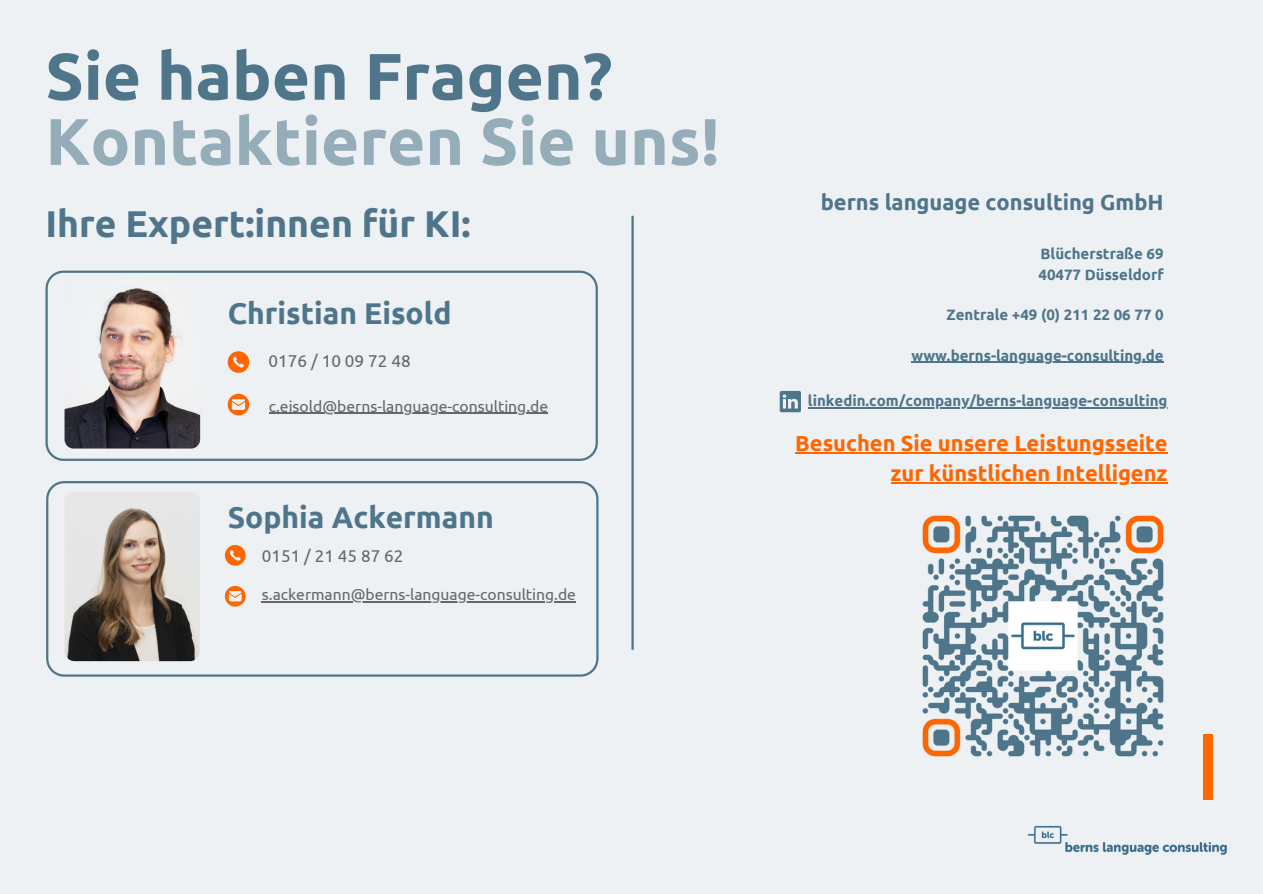
<style>
.page{position:relative;width:1263px;height:894px;background:#fff}
.page>*{position:absolute;margin:0;border:0;box-sizing:border-box;transform-origin:0 0}
.t1{font:700 65.7px/65.1px "Ubuntu";color:#95acb9}
.t2{font:700 37.35px "Ubuntu";color:#4f758b}
.t3{font:700 30px "Ubuntu";color:#4f758b}
.t4{font:700 21.9px "Ubuntu";color:#f60}
.t5{font:700 21.9px "Ubuntu";color:#4f758b}
.t6{font:17.1px "Ubuntu";color:#676767}
.t7{font:15.75px "Ubuntu";color:#676767}
.t8{font:15.6px "Ubuntu";color:#676767}
.t9{font:700 15px "Ubuntu";color:#4f758b}
.s1{color:#4f758b}
</style>
<div class="page">
<div style="left:0;top:0;width:1263px;height:893px;background:#edf1f3"></div>
<img style="left:1028px;top:825px;width:199px;height:30px">
<svg style="left:780px;top:391px;width:21px;height:21px"></svg>
<img style="left:1204px;top:734px;width:9px;height:65px">
<hr style="left:795px;top:452px;width:372px;height:1px;background:#f60">
<hr style="left:891px;top:482px;width:276px;height:1px;background:#f60">
<hr style="left:912px;top:361px;width:252px;height:2px;background:#4f758b">
<hr style="left:808px;top:407px;width:359px;height:1px;background:#4f758b">
<img style="left:922px;top:515px;width:242px;height:242px">
<svg style="left:45px;top:270px;width:553px;height:190px"></svg>
<svg style="left:46px;top:481px;width:552px;height:195px"></svg>
<svg style="left:228px;top:351px;width:21px;height:21px"></svg>
<svg style="left:228px;top:393px;width:21px;height:22px"></svg>
<svg style="left:225px;top:545px;width:20px;height:20px"></svg>
<svg style="left:225px;top:585px;width:20px;height:21px"></svg>
<img style="left:65px;top:491px;width:135px;height:170px;border-radius:10px">
<img style="left:65px;top:279px;width:135px;height:169px;border-radius:9px">
<hr style="left:269px;top:412px;width:53px;height:1px;background:#676767">
<hr style="left:322px;top:412px;width:226px;height:1px;background:#676767">
<hr style="left:262px;top:601px;width:314px;height:1px;background:#676767">
<hr style="left:631px;top:216px;width:3px;height:433px;background:#4f758b">
<p class="t1" style="left:45px;top:43px;width:676px"><span class="s1">Sie haben Fragen?<br></span>Kontaktieren Sie uns!</p>
<p class="t2" style="left:45px;top:202px;width:427px">Ihre Expert:innen für KI:</p>
<p class="t3" style="left:228px;top:295px;width:225px">Christian Eisold</p>
<p class="t6" style="left:269px;top:351px;width:144px">0176 / 10 09 72 48</p>
<p class="t7" style="left:269px;top:397px;width:281px">c.eisold@berns-language-consulting.de</p>
<h4 class="t3" style="left:228px;top:500px;width:268px">Sophia Ackermann</h4>
<h5 class="t6" style="left:262px;top:546px;width:143px">0151 / 21 45 87 62</h5>
<h3 class="t8" style="left:262px;top:585px;width:316px">s.ackermann@berns-language-consulting.de</h3>
<p class="t5" style="left:821px;top:189px;width:344px">berns language consulting GmbH</p>
<p class="t9" style="left:1040px;top:245px;width:125px">Blücherstraße 69</p>
<p class="t9" style="left:1038px;top:265px;width:127px">40477 Düsseldorf</p>
<p class="t9" style="left:946px;top:306px;width:219px">Zentrale +49 (0) 211 22 06 77 0</p>
<h5 class="t9" style="left:912px;top:346px;width:254px">www.berns-language-consulting.de</h5>
<p class="t9" style="left:808px;top:392px;width:361px">linkedin.com/company/berns-language-consulting</p>
<h2 class="t4" style="left:795px;top:430px;width:374px">Besuchen Sie unsere Leistungsseite</h2>
<p class="t4" style="left:891px;top:461px;width:278px">zur künstlichen Intelligenz</p>
</div>
